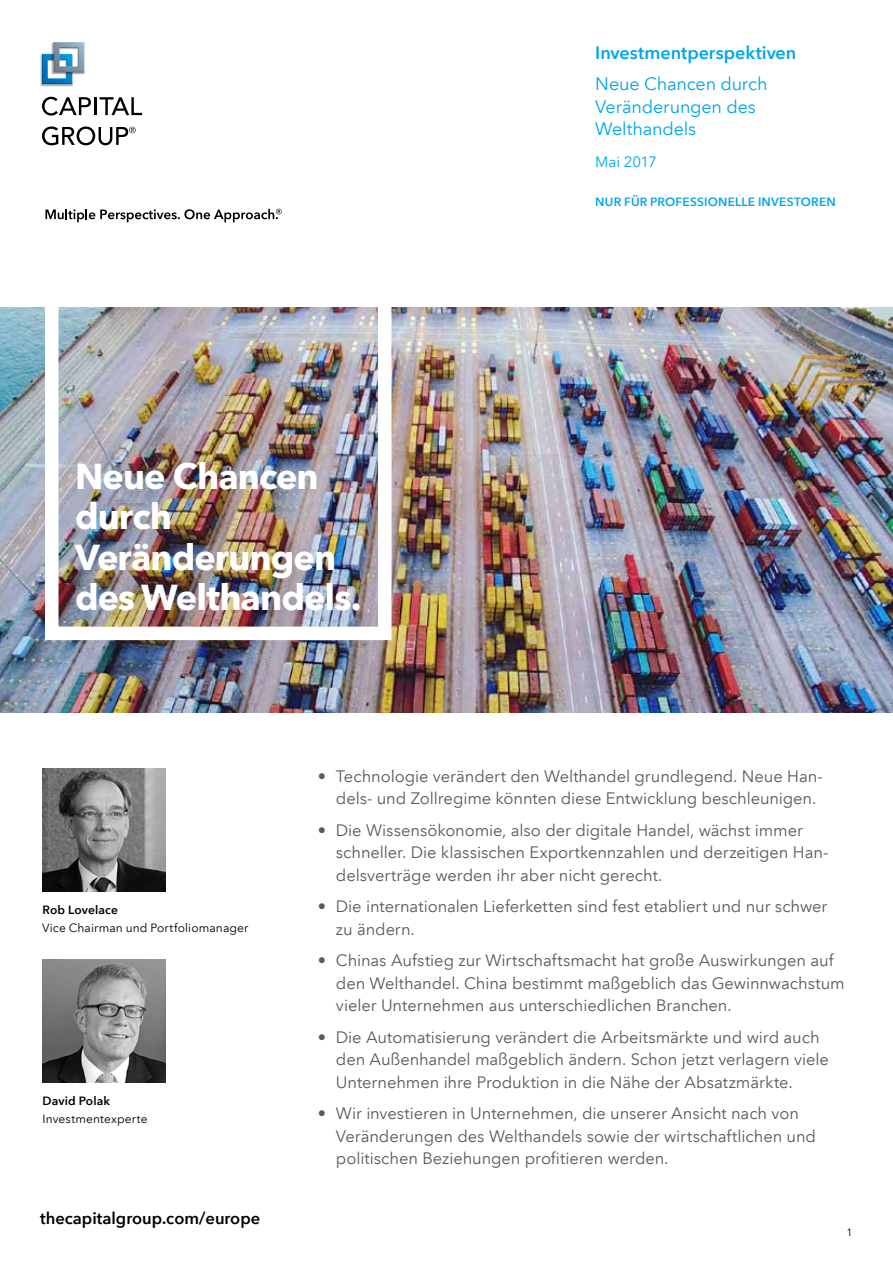
<style>
.page{position:relative;width:893px;height:1263px;background:#fff}
.page>*{position:absolute;margin:0;border:0;box-sizing:border-box;transform-origin:0 0}
.t1{font:700 36px/40.5px "Avenir Next LT Com";letter-spacing:-.025em;color:#fff}
.t2{font:18px/22.5px "Avenir Next LT Com";letter-spacing:-.01em;color:#00a6e9}
.t3{font:600 18px "Avenir Next LT Com";color:#00a6e9}
.t4{font:16.5px/22.5px "Avenir Next LT Com";letter-spacing:-.005em;color:#58595b}
.t5{font:600 16.5px "Avenir Next LT Com";color:#000}
.t6{font:15px "Avenir Next LT Com";letter-spacing:-.015em;color:#00a6e9}
.t7{font:12px "Avenir Next LT Com";letter-spacing:.01em;color:#000}
.t8{font:600 12px "Avenir Next LT Com";letter-spacing:.015em;color:#00a6e9}
.t9{font:600 12px "Avenir Next LT Com";letter-spacing:.01em;color:#000}
.t10{font:10.5px "Avenir Next LT Com";color:#000}
</style>
<div class="page">
<svg style="left:45px;top:209px;width:237px;height:13px"></svg>
<img style="left:40px;top:54px;width:32px;height:32px">
<hr style="left:42px;top:84px;width:30px;height:1px;background:#000">
<svg style="left:42px;top:42px;width:42px;height:42px"></svg>
<hr style="left:54px;top:72px;width:30px;height:1px;background:#000">
<hr style="left:54px;top:42px;width:1px;height:30px;background:#000">
<svg style="left:42px;top:97px;width:49px;height:19px"></svg>
<hr style="left:94px;top:97px;width:3px;height:18px;background:#000">
<svg style="left:100px;top:97px;width:42px;height:18px"></svg>
<svg style="left:42px;top:127px;width:94px;height:18px"></svg>
<img style="left:0;top:307px;width:893px;height:405px">
<div style="left:45px;top:294px;width:347px;height:346px;border:14px solid #fff"></div>
<img style="left:42px;top:769px;width:123px;height:123px">
<img style="left:42px;top:959px;width:123px;height:123px">
<h1 class="t1" style="left:75px;top:455px;width:288px">Neue Chancen durch<br>Veränderungen des Welthandels.</h1>
<p class="t3" style="left:595px;top:41px;width:203px">Investmentperspektiven</p>
<p class="t2" style="left:595px;top:72px;width:174px">Neue Chancen durch<br>Veränderungen des<br>Welthandels</p>
<p class="t6" style="left:595px;top:152px;width:63px">Mai 2017</p>
<p class="t8" style="left:595px;top:195px;width:242px">NUR FÜR PROFESSIONELLE INVESTOREN</p>
<p class="t9" style="left:43px;top:903px;width:77px">Rob Lovelace</p>
<p class="t7" style="left:42px;top:921px;width:208px">Vice Chairman und Portfoliomanager</p>
<p class="t9" style="left:43px;top:1093px;width:69px">David Polak</p>
<p class="t7" style="left:43px;top:1112px;width:107px">Investmentexperte</p>
<p class="t5" style="left:40px;top:1208px;width:222px">thecapitalgroup.com/europe</p>
<p class="t4" style="left:336px;top:765px;width:488px;text-indent:-18px">• Technologie verändert den Welthandel grundlegend. Neue Han&shy;dels- und Zollregime könnten diese Entwicklung beschleunigen.</p>
<p class="t4" style="left:336px;top:819px;width:494px;text-indent:-18px">• Die Wissensökonomie, also der digitale Handel, wächst immer schneller. Die klassischen Exportkennzahlen und derzeitigen Han&shy;delsverträge werden ihr aber nicht gerecht.</p>
<p class="t4" style="left:336px;top:895px;width:493px;text-indent:-18px">• Die internationalen Lieferketten sind fest etabliert und nur schwer zu ändern.</p>
<p class="t4" style="left:336px;top:949px;width:510px;text-indent:-18px">• Chinas Aufstieg zur Wirtschaftsmacht hat große Auswirkungen auf den Welthandel. China bestimmt maßgeblich das Gewinnwachstum vieler Unternehmen aus unterschiedlichen Branchen.</p>
<p class="t4" style="left:336px;top:1026px;width:495px;text-indent:-18px">• Die Automatisierung verändert die Arbeitsmärkte und wird auch den Außenhandel maßgeblich ändern. Schon jetzt verlagern viele<br>Unternehmen ihre Produktion in die Nähe der Absatzmärkte.</p>
<p class="t4" style="left:336px;top:1102px;width:482px;text-indent:-18px">• Wir investieren in Unternehmen, die unserer Ansicht nach von<br>Veränderungen des Welthandels sowie der wirtschaftlichen und politischen Beziehungen profitieren werden.</p>
<p class="t10" style="left:846px;top:1226px;width:8px">1</p>
</div>
